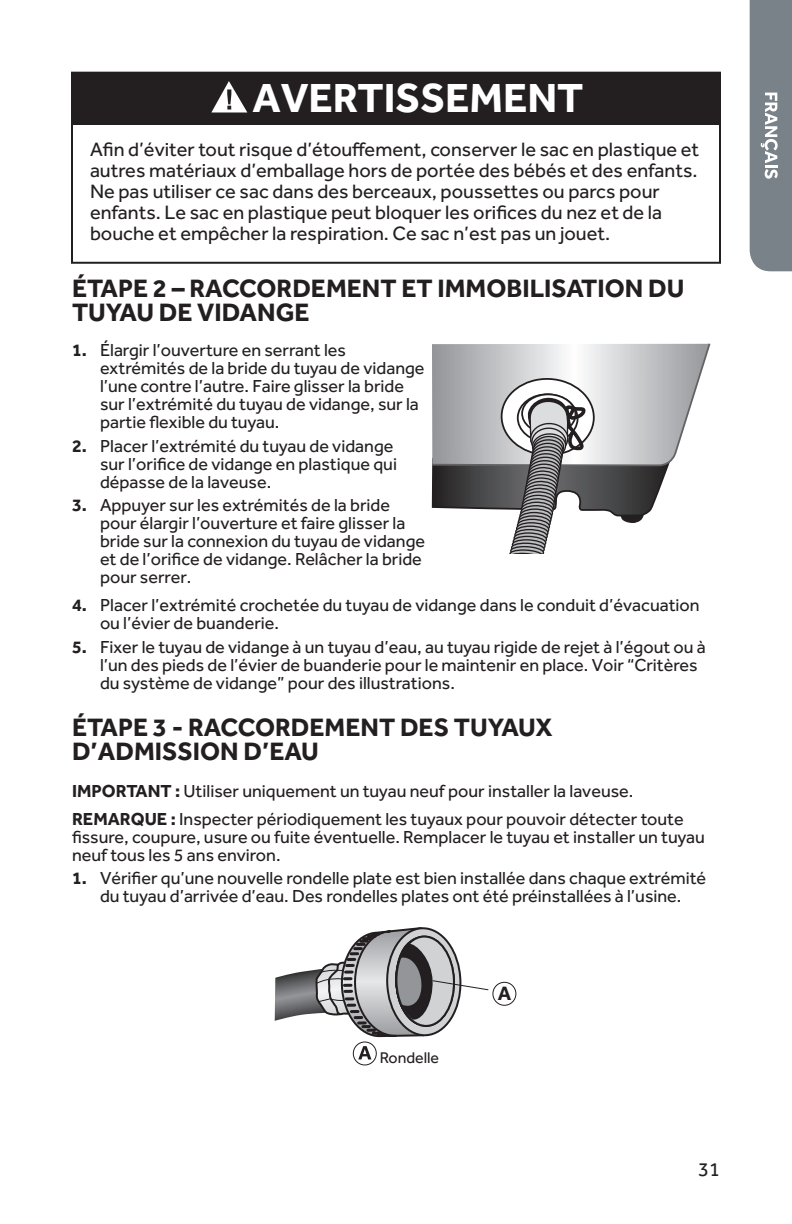
<style>
.page{position:relative;width:792px;height:1224px;background:#fff}
.page>*{position:absolute;margin:0;border:0;box-sizing:border-box;transform-origin:0 0}
.t1{font:700 42px "Effra";color:#fff}
.t2{font:700 26px "Effra";color:#231f20}
.t3{font:20px/21px "Effra";color:#231f20}
.t4{font:700 20px "Effra";color:#231f20}
.t5{font:18px/18px "Effra";color:#231f20}
.t6{font:16px "Effra";color:#231f20}
.s1{font-weight:700}
</style>
<div class="page">
<div style="left:750px;top:0;width:42px;height:271px;background:#798189"></div>
<div style="left:71px;top:72px;width:650px;height:192px;border:2px solid #231f20"></div>
<div style="left:72px;top:73px;width:648px;height:52px;background:#231f20"></div>
<svg style="left:211px;top:81px;width:36px;height:31px"></svg>
<svg style="left:432px;top:344px;width:278px;height:210px"></svg>
<svg style="left:275px;top:927px;width:214px;height:110px"></svg>
<div style="left:492px;top:982px;width:24px;height:24px;border:1px solid #231f20;border-radius:50%"></div>
<svg style="left:353px;top:1042px;width:23px;height:23px"></svg>
<div style="left:353px;top:1042px;width:24px;height:23px;border:1px solid #231f20;border-radius:50%"></div>
<svg style="left:358px;top:1046px;width:13px;height:13px"></svg>
<h1 class="t1" style="left:252px;top:72px;width:333px">AVERTISSEMENT</h1>
<p class="t3" style="left:90px;top:139px;width:611px">Afin d’éviter tout risque d’étouffement, conserver le sac en plastique et autres matériaux d’emballage hors de portée des bébés et des enfants.<br>Ne pas utiliser ce sac dans des berceaux, poussettes ou parcs pour enfants. Le sac en plastique peut bloquer les orifices du nez et de la bouche et empêcher la respiration. Ce sac n’est pas un jouet.</p>
<h2 class="t2" style="left:72px;top:273px;width:31px">ÉTAPE</h2>
<h2 class="t2" style="left:153px;top:273px;width:71px">2 – RACCORDEMENT</h2>
<h2 class="t2" style="left:401px;top:273px;width:52px">ET IMMOBILISATION</h2>
<h2 class="t2" style="left:648px;top:273px;width:18px">DU</h2>
<h2 class="t2" style="left:72px;top:297px;width:17px">TUYAU</h2>
<h2 class="t2" style="left:159px;top:297px;width:56px">DE VIDANGE</h2>
<p class="t5" style="left:100px;top:341px;width:326px;text-indent:-28px"><span class="s1">1.</span> Élargir l’ouverture en serrant les extrémités de la bride du tuyau de vidange l’une contre l’autre. Faire glisser la bride sur l’extrémité du tuyau de vidange, sur la partie flexible du tuyau.</p>
<p class="t5" style="left:100px;top:436px;width:299px;text-indent:-28px"><span class="s1">2.</span> Placer l’extrémité du tuyau de vidange sur l’orifice de vidange en plastique qui dépasse de la laveuse.</p>
<p class="t5" style="left:100px;top:496px;width:327px;text-indent:-28px"><span class="s1">3.</span> Appuyer sur les extrémités de la bride pour élargir l’ouverture et faire glisser la bride sur la connexion du tuyau de vidange et de l’orifice de vidange. Relâcher la bride pour serrer.</p>
<p class="t5" style="left:100px;top:596px;width:601px;text-indent:-28px"><span class="s1">4.</span> Placer l’extrémité crochetée du tuyau de vidange dans le conduit d’évacuation ou l’évier de buanderie.</p>
<p class="t5" style="left:100px;top:638px;width:607px;text-indent:-28px"><span class="s1">5.</span> Fixer le tuyau de vidange à un tuyau d’eau, au tuyau rigide de rejet à l’égout ou à l’un des pieds de l’évier de buanderie pour le maintenir en place. Voir “Critères du système de vidange” pour des illustrations.</p>
<h2 class="t2" style="left:72px;top:712px;width:31px">ÉTAPE</h2>
<h2 class="t2" style="left:153px;top:712px;width:70px">3 - RACCORDEMENT</h2>
<h2 class="t2" style="left:400px;top:712px;width:17px">DES</h2>
<h2 class="t2" style="left:454px;top:712px;width:18px">TUYAUX</h2>
<h2 class="t2" style="left:72px;top:736px;width:43px">D’ADMISSION</h2>
<h2 class="t2" style="left:243px;top:736px;width:43px">D’EAU</h2>
<p class="t5" style="left:72px;top:776px;width:613px;line-height:28px"><span class="s1">IMPORTANT :</span> Utiliser uniquement un tuyau neuf pour installer la laveuse.<br><span class="s1">REMARQUE :</span> Inspecter périodiquement les tuyaux pour pouvoir détecter toute</p>
<p class="t5" style="left:72px;top:827px;width:634px">fissure, coupure, usure ou fuite éventuelle. Remplacer le tuyau et installer un tuyau neuf tous les 5 ans environ.</p>
<p class="t5" style="left:72px;top:869px;width:636px;text-align:center"><span class="s1">1.</span> Vérifier qu’une nouvelle rondelle plate est bien installée dans chaque extrémité du tuyau d’arrivée d’eau. Des rondelles plates ont été préinstallées à l’usine.</p>
<p class="t6" style="left:380px;top:1049px;width:61px">Rondelle</p>
<p class="t4" style="left:498px;top:981px;width:15px">A</p>
<p class="t3" style="left:698px;top:1158px;width:23px">31</p>
</div>
